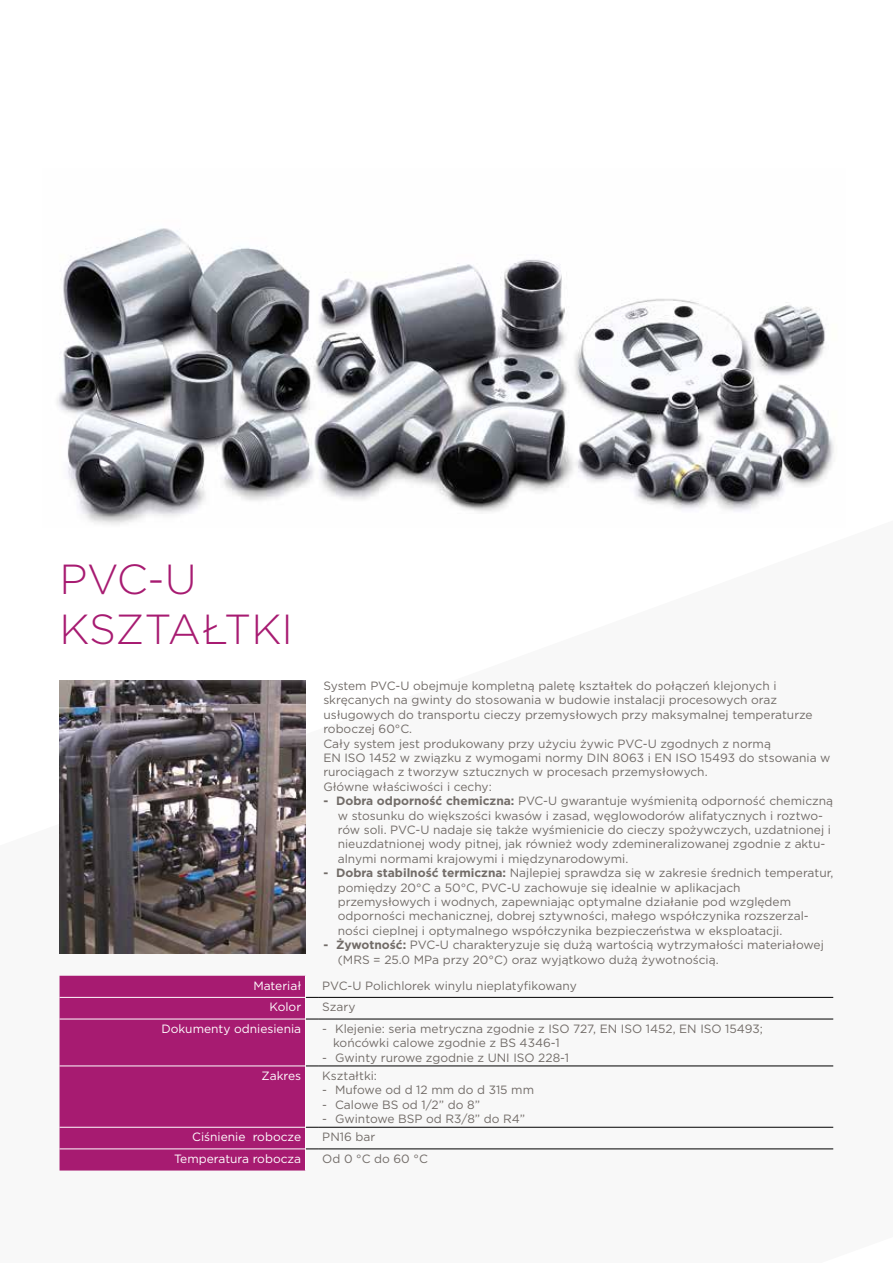
<style>
.page{position:relative;width:893px;height:1263px;background:#fff}
.page>*{position:absolute;margin:0;border:0;box-sizing:border-box;transform-origin:0 0}
.t1{font:300 42px/50.4px "Gotham";letter-spacing:-.01em;color:#a71b71}
.t2{font:12px/14.4px "Gotham";color:#726c68}
.t3{font:12px "Gotham";color:#fff}
.s1{font-weight:700}
</style>
<div class="page">
<svg style="left:59px;top:680px;width:775px;height:491px"></svg>
<img style="left:57px;top:228px;width:777px;height:297px">
<div style="left:60px;top:976px;width:245px;height:194px;background:#a71b71"></div>
<hr style="left:318px;top:997px;width:515px;height:1px;background:#000">
<hr style="left:318px;top:1019px;width:515px;height:1px;background:#000">
<svg style="left:306px;top:1066px;width:12px;height:1px"></svg>
<hr style="left:318px;top:1066px;width:515px;height:1px;background:#000">
<hr style="left:318px;top:1127px;width:515px;height:1px;background:#000">
<hr style="left:318px;top:1148px;width:515px;height:1px;background:#000">
<hr style="left:60px;top:997px;width:246px;height:1px;background:#fff">
<svg style="left:305px;top:976px;width:13px;height:44px"></svg>
<hr style="left:60px;top:1019px;width:246px;height:1px;background:#fff">
<hr style="left:305px;top:1019px;width:1px;height:47px;background:#fff">
<hr style="left:60px;top:1066px;width:246px;height:1px;background:#fff">
<hr style="left:305px;top:1066px;width:1px;height:61px;background:#fff">
<hr style="left:60px;top:1127px;width:246px;height:1px;background:#fff">
<hr style="left:60px;top:1148px;width:246px;height:1px;background:#fff">
<svg style="left:305px;top:1127px;width:13px;height:43px"></svg>
<img style="left:60px;top:680px;width:245px;height:274px">
<h1 class="t1" style="left:60px;top:553px;width:235px">PVC-U<br>KSZTAŁTKI</h1>
<p class="t2" style="left:323px;top:678px;width:509px">System PVC-U obejmuje kompletną paletę kształtek do połączeń klejonych i skręcanych na gwinty do stosowania w budowie instalacji procesowych oraz usługowych do transportu cieczy przemysłowych przy maksymalnej temperaturze roboczej 60°C.<br>Cały system jest produkowany przy użyciu żywic PVC-U zgodnych z normą<br>EN ISO 1452 w związku z wymogami normy DIN 8063 i EN ISO 15493 do stsowania w rurociągach z tworzyw sztucznych w procesach przemysłowych.<br>Główne właściwości i cechy:</p>
<p class="t2" style="left:338px;top:793px;width:497px;text-indent:-14px"><span class="s1">- Dobra odporność chemiczna:</span> PVC-U gwarantuje wyśmienitą odporność chemiczną w stosunku do większości kwasów i zasad, węglowodorów alifatycznych i roztwo&shy;rów soli. PVC-U nadaje się także wyśmienicie do cieczy spożywczych, uzdatnionej i nieuzdatnionej wody pitnej, jak również wody zdemineralizowanej zgodnie z aktu&shy;alnymi normami krajowymi i międzynarodowymi.</p>
<p class="t2" style="left:338px;top:865px;width:497px;text-indent:-14px"><span class="s1">- Dobra stabilność termiczna:</span> Najlepiej sprawdza się w zakresie średnich temperatur, pomiędzy 20°C a 50°C, PVC-U zachowuje się idealnie w aplikacjach przemysłowych i wodnych, zapewniając optymalne działanie pod względem odporności mechanicznej, dobrej sztywności, małego współczynika rozszerzal&shy;ności cieplnej i optymalnego współczynika bezpieczeństwa w eksploatacji.</p>
<p class="t2" style="left:338px;top:937px;width:488px;text-indent:-14px"><span class="s1">- Żywotność:</span> PVC-U charakteryzuje się dużą wartością wytrzymałości materiałowej (MRS = 25.0 MPa przy 20°C) oraz wyjątkowo dużą żywotnością.</p>
<p class="t3" style="left:253px;top:978px;width:49px">Materiał</p>
<p class="t2" style="left:322px;top:978px;width:256px">PVC-U Polichlorek winylu nieplatyfikowany</p>
<p class="t3" style="left:269px;top:999px;width:33px">Kolor</p>
<p class="t2" style="left:322px;top:999px;width:35px">Szary</p>
<p class="t3" style="left:161px;top:1021px;width:141px">Dokumenty odniesienia</p>
<p class="t2" style="left:333px;top:1021px;width:431px;text-indent:-11px">- Klejenie: seria metryczna zgodnie z ISO 727, EN ISO 1452, EN ISO 15493; końcówki calowe zgodnie z BS 4346-1</p>
<p class="t2" style="left:322px;top:1050px;width:248px">- Gwinty rurowe zgodnie z UNI ISO 228-1</p>
<p class="t3" style="left:261px;top:1068px;width:41px">Zakres</p>
<p class="t2" style="left:322px;top:1068px;width:56px">Kształtki:</p>
<p class="t2" style="left:322px;top:1082px;width:213px">- Mufowe od d 12 mm do d 315 mm</p>
<p class="t2" style="left:322px;top:1097px;width:159px">- Calowe BS od 1/2” do 8”</p>
<p class="t2" style="left:322px;top:1111px;width:204px">- Gwintowe BSP od R3/8” do R4”</p>
<p class="t3" style="left:192px;top:1129px;width:111px">Ciśnienie robocze</p>
<p class="t2" style="left:322px;top:1129px;width:54px">PN16 bar</p>
<p class="t3" style="left:174px;top:1151px;width:129px">Temperatura robocza</p>
<p class="t2" style="left:322px;top:1151px;width:107px">Od 0 °C do 60 °C</p>
</div>
